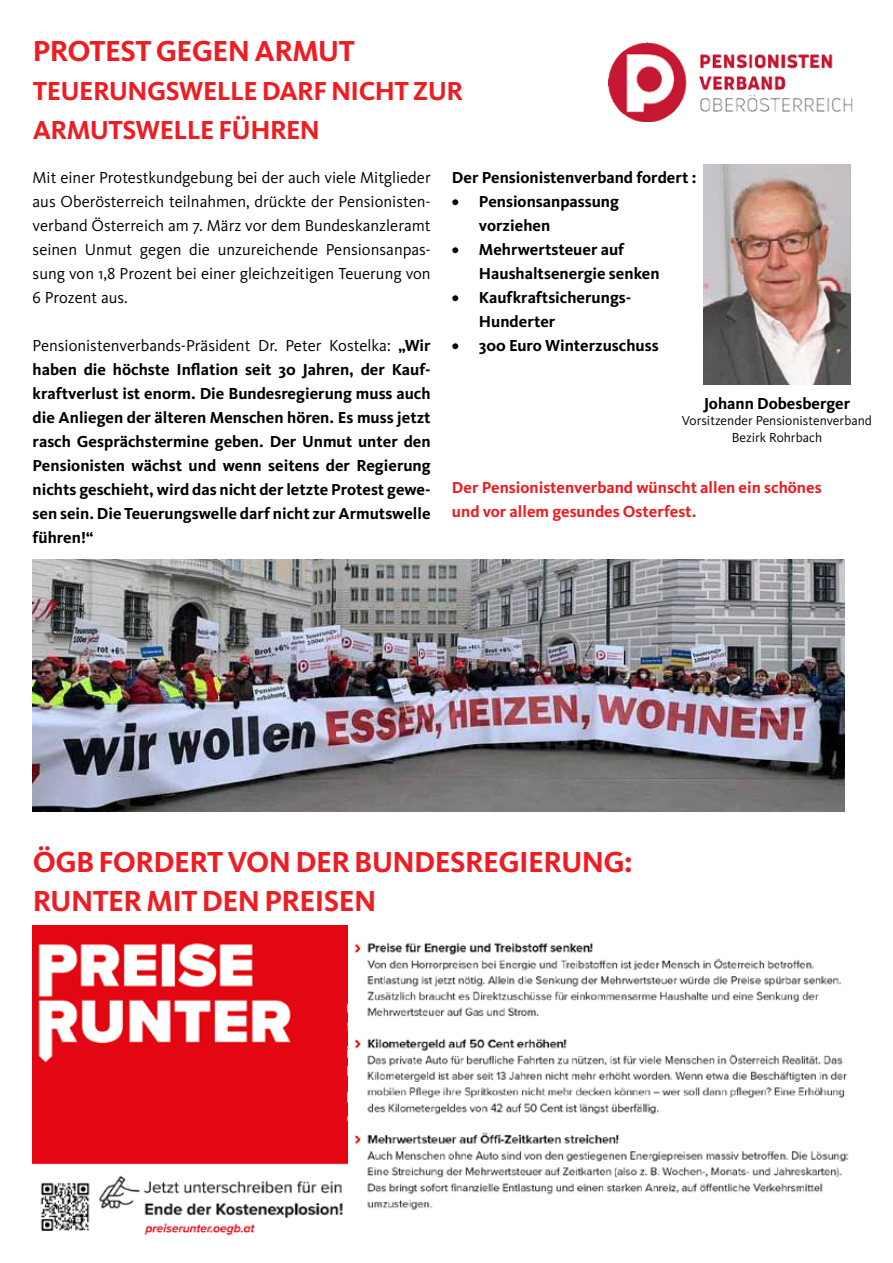
<style>
.page{position:relative;width:893px;height:1263px;background:#fff}
.page>*{position:absolute;margin:0;border:0;box-sizing:border-box;transform-origin:0 0}
.t1{font:700 30px/39px "Kievit OT";letter-spacing:-.02em;color:#ed1d24}
.t2{font:700 27px/39px "Kievit OT";letter-spacing:-.02em;color:#ed1d24}
.t3{font:700 16.5px/24px "Kievit OT";color:#000}
.t4{font:16.5px/24px "Kievit OT";color:#000;text-align:justify}
.t5{font:700 16.5px/24px "Kievit OT";color:#ed1d24}
.t6{font:13.5px/16.5px "Kievit OT";color:#000;text-align:center}
.s1{font-weight:400}
</style>
<div class="page">
<img style="left:704px;top:165px;width:146px;height:220px">
<img style="left:608px;top:43px;width:245px;height:78px">
<img style="left:33px;top:559px;width:812px;height:252px">
<img style="left:347px;top:936px;width:502px;height:274px">
<img style="left:33px;top:926px;width:314px;height:310px">
<div style="left:305px;top:962px;width:41px;height:195px;background:#e30713"></div>
<h1 class="t1" style="left:33px;top:32px;width:324px">Protest gegen Armut</h1>
<h2 class="t2" style="left:33px;top:72px;width:432px">Teuerungswelle darf nicht zur<br>Armutswelle führen</h2>
<p class="t4" style="left:33px;top:165px;width:400px">Mit einer Protestkundgebung bei der auch viele Mitglieder aus Oberösterreich teilnahmen, drückte der Pensionisten&shy;verband Österreich am 7. März vor dem Bundeskanzleramt seinen Unmut gegen die unzureichende Pensionsanpas&shy;sung von 1,8 Prozent bei einer gleichzeitigen Teuerung von 6 Prozent aus.</p>
<p class="t3" style="left:33px;top:333px;width:400px;text-align:justify"><span class="s1">Pensionistenverbands-Präsident Dr. Peter Kostelka:</span> „Wir haben die höchste I nflation seit 30 Jahren, der Kauf&shy;kraftverlust ist enorm. Die Bundesregierung muss auch die Anliegen der älteren Menschen hören. Es muss jetzt rasch Gesprächstermine geben. Der Unmut unter den Pensionisten wächst und wenn seitens der Regierung nichts geschieht, wird das nicht der letzte Protest gewe&shy;sen sein. Die Teuerungswelle darf nicht zur Armutswelle führen!“</p>
<p class="t3" style="left:452px;top:165px;width:246px">Der Pensionistenverband fordert :</p>
<p class="t3" style="left:479px;top:189px;width:142px;text-indent:-27px">• Pensionsanpassung vorziehen</p>
<p class="t3" style="left:479px;top:237px;width:182px;text-indent:-27px">• Mehrwertsteuer auf<br>Haushaltsenergie senken</p>
<p class="t3" style="left:479px;top:285px;width:154px;text-indent:-27px">• Kaufkraftsicherungs-<br>Hunderter</p>
<p class="t3" style="left:452px;top:333px;width:208px">• 300 Euro Winterzuschuss</p>
<p class="t3" style="left:704px;top:391px;width:148px">Johann Dobesberger</p>
<p class="t6" style="left:682px;top:412px;width:191px">Vorsitzender Pensionistenverband<br>Bezirk Rohrbach</p>
<p class="t5" style="left:452px;top:476px;width:371px">Der Pensionistenverband wünscht allen ein schönes und vor allem gesundes Osterfest.</p>
<h1 class="t1" style="left:33px;top:843px;width:601px">ÖGB fordert von der bundesregierung:<br>Runter mit den Preisen</h1>
</div>
